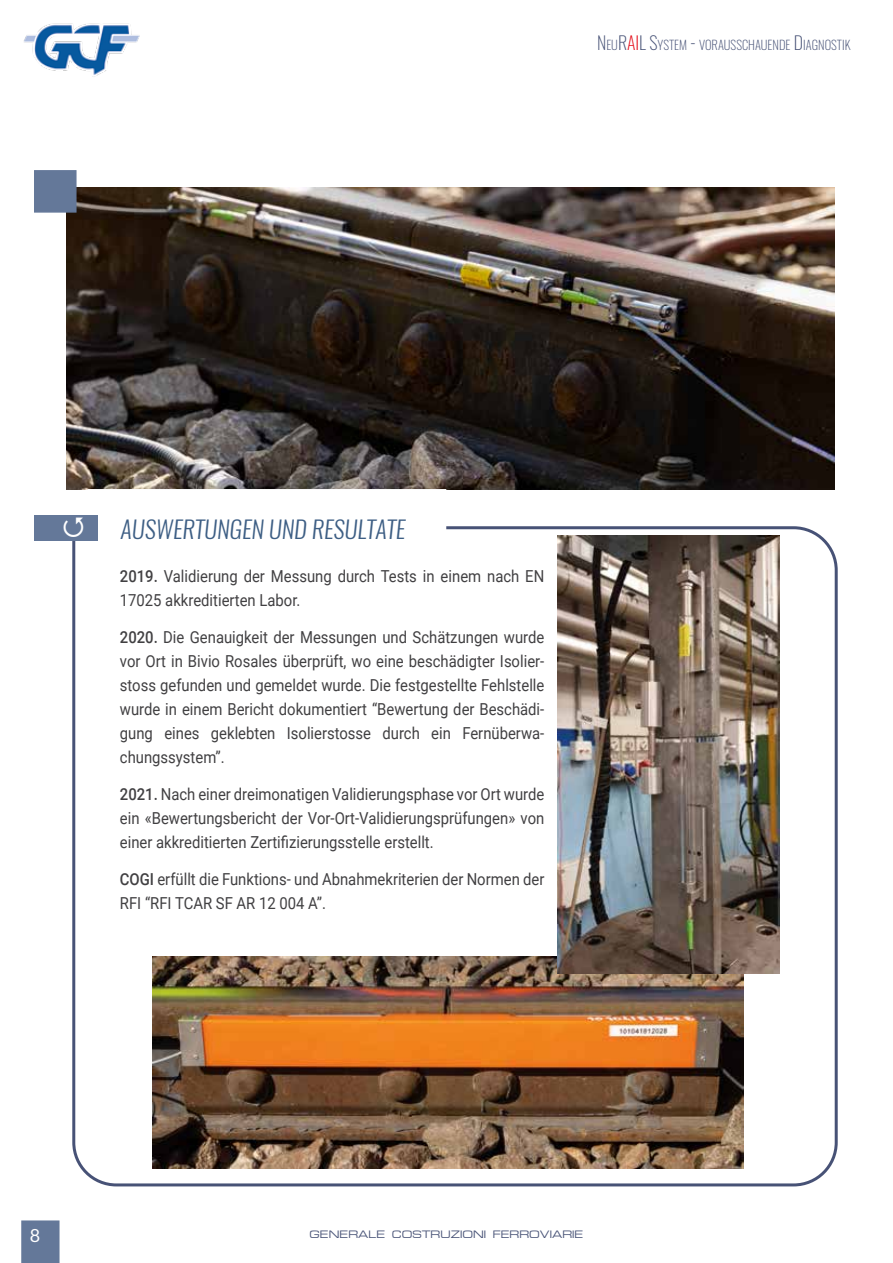
<style>
.page{position:relative;width:893px;height:1263px;background:#fff}
.page>*{position:absolute;margin:0;border:0;box-sizing:border-box;transform-origin:0 0}
.t1{font:italic 300 24px "Oswald";color:#3d5e84}
.t2{font:18px "Lato";color:#fff}
.t3{font:16.5px/24px "Roboto";color:#414042;scale:.9 1}
.t4{font:200 12.6px "Oswald";color:#475276}
.t5{font:12.6px "Metrostyle Extended";color:#475276}
.s1{font-size:18px}
.s2{font-size:18px;color:#e30613}
.s3{font-weight:500}
</style>
<div class="page">
<img style="left:24px;top:23px;width:116px;height:54px">
<svg style="left:21px;top:1220px;width:39px;height:43px;background:#687b9b"></svg>
<img style="left:66px;top:187px;width:769px;height:302px">
<svg style="left:71px;top:526px;width:767px;height:661px"></svg>
<div style="left:87px;top:489px;width:359px;height:64px;background:#fff"></div>
<div style="left:34px;top:170px;width:43px;height:43px;background:#647899;border:2px solid #647899"></div>
<div style="left:34px;top:515px;width:64px;height:25px;background:#647899"></div>
<img style="left:153px;top:957px;width:590px;height:212px">
<img style="left:558px;top:535px;width:221px;height:439px">
<p class="t4" style="left:597px;top:34px;width:255px"><span class="s1">N</span>EU<span class="s1">R</span><span class="s2">AI</span><span class="s1">L S</span>YSTEM <span class="s1">-</span> VORAUSSCHAUENDE <span class="s1">D</span> IAGNOSTIK</p>
<h1 class="t1" style="left:120px;top:513px;width:286px">AUSWERTUNGEN UND RESULTATE</h1>
<p class="t3" style="left:120px;top:564px;width:473px"><span class="s3">2019.</span> Validierung der Messung durch Tests in einem nach EN<br>17025 akkreditierten Labor.</p>
<p class="t3" style="left:120px;top:624px;width:473px;text-align:justify"><span class="s3">2020.</span> Die Genauigkeit der Messungen und Schätzungen wurde vor Ort in Bivio Rosales überprüft, wo eine beschädigter Isolier&shy;stoss gefunden und gemeldet wurde. Die festgestellte Fehlstelle wurde in einem Bericht dokumentiert “Bewertung der Beschädi&shy;gung eines geklebten Isolierstosse durch ein Fernüberwa&shy;chungssystem”.</p>
<p class="t3" style="left:120px;top:781px;width:473px;text-align:justify"><span class="s3">2021.</span> Nach einer dreimonatigen Validierungsphase vor Ort wurde ein «Bewertungsbericht der Vor-Ort-Validierungsprüfungen» von einer akkreditierten Zertifizierungsstelle erstellt.</p>
<p class="t3" style="left:120px;top:866px;width:473px"><span class="s3">COGI</span> erfüllt die Funktions- und Abnahmekriterien der Normen der<br>RFI “RFI TCAR SF AR 12 004 A”.</p>
<p class="t2" style="left:30px;top:1225px;width:12px">8</p>
<p class="t5" style="left:310px;top:1228px;width:275px">GENERALE COSTRUZIONI FERROVIARIE</p>
</div>
